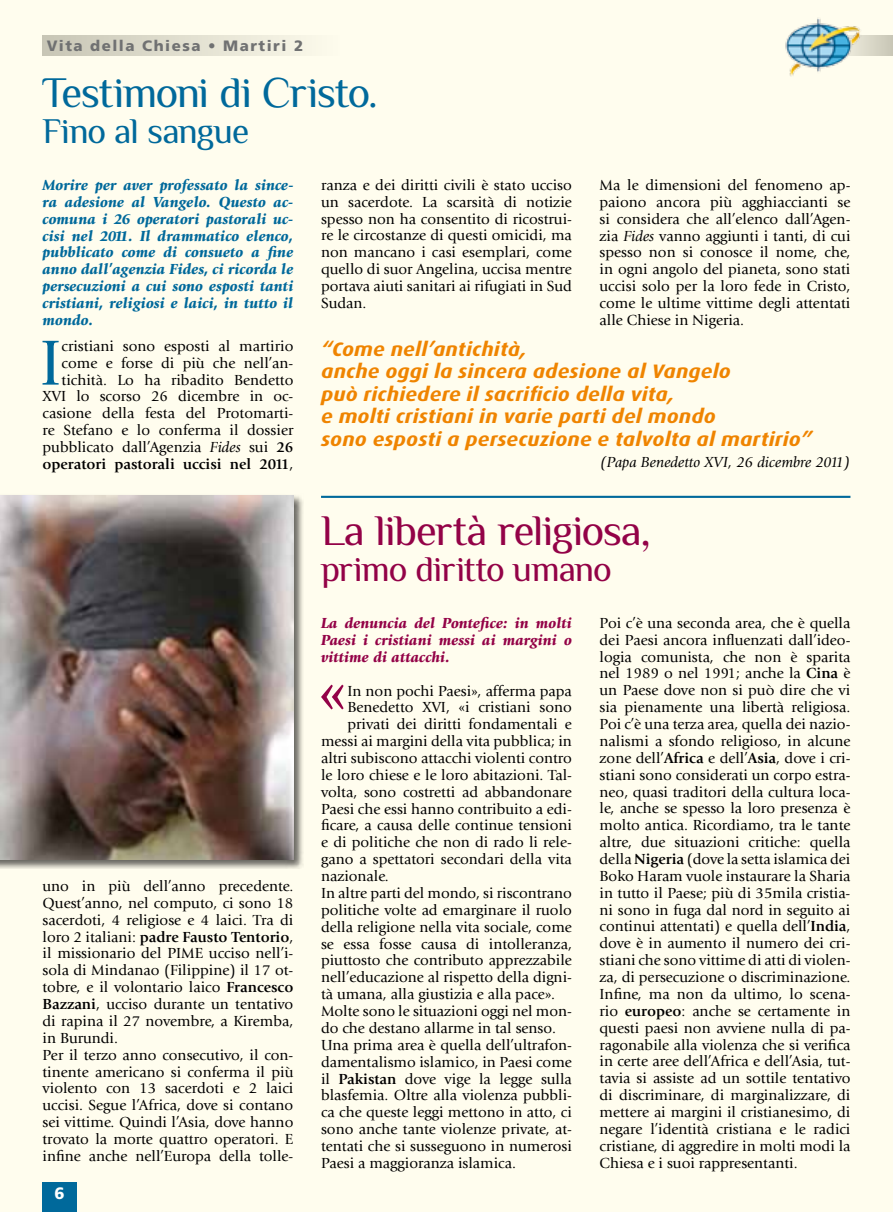
<style>
.page{position:relative;width:893px;height:1212px;background:#fffdee}
.page>*{position:absolute;margin:0;border:0;box-sizing:border-box;transform-origin:0 0}
.t1{font:66.3px "Giovanni";color:#00699b}
.t2{font:66.3px "Giovanni";color:#930247}
.t3{font:43.5px "Philosopher";letter-spacing:-.025em;color:#930247}
.t4{font:43.5px "Philosopher";letter-spacing:-.025em;color:#00699b}
.t5{font:36px "Philosopher";letter-spacing:-.025em;color:#930247}
.t6{font:36px "Philosopher";letter-spacing:-.025em;color:#00699b}
.t7{font:italic 700 19.5px/22.5px "Dax";letter-spacing:.01em;color:#ef8400;scale:1.09 1}
.t8{font:900 16.5px "Frutiger";color:#fff}
.t9{font:15.15px/16.8px "Giovanni";color:#000;text-align:justify}
.t10{font:italic 900 15.15px/16.8px "Giovanni";color:#00699b;text-align:justify}
.t11{font:italic 900 15.15px/16.8px "Giovanni";color:#930247;text-align:justify}
.t12{font:italic 15.15px "Giovanni";color:#000}
.t13{font:900 15px "Frutiger";letter-spacing:.1em;color:#707172}
.s1{font-style:italic}
.s2{font-weight:700}
</style>
<div class="page">
<div style="left:43px;top:35px;width:297px;height:21px;background:linear-gradient(to right,#c7c5b6,#fefced)"></div>
<div style="left:0;top:493px;width:304px;height:376px;background:#000;opacity:.6"></div>
<img style="left:0;top:495px;width:293px;height:364px">
<hr style="left:321px;top:496px;width:529px;height:2px;background:#00699b">
<div style="left:826px;top:35px;width:67px;height:21px;background:#d4d2c3"></div>
<img style="left:785px;top:18px;width:77px;height:58px">
<div style="left:43px;top:1182px;width:34px;height:30px;background:#00699b"></div>
<p class="t13" style="left:47px;top:37px;width:258px">Vita della Chiesa • Martiri 2</p>
<h2 class="t4" style="left:43px;top:70px;width:336px">Testimoni di Cristo.</h2>
<h3 class="t6" style="left:43px;top:112px;width:208px">Fino al sangue</h3>
<p class="t10" style="left:43px;top:177px;width:252px">Morire per aver professato la since&shy;ra adesione al Vangelo. Questo ac&shy;comuna i 26 operatori pastorali uc&shy;cisi nel 2011. Il drammatico elenco, pubblicato come di consueto a fine anno dall’agenzia Fides, ci ricorda le persecuzioni a cui sono esposti tanti cristiani, religiosi e laici, in tutto il mondo.</p>
<h1 class="t1" style="left:40px;top:326px;width:24px">I</h1>
<p class="t9" style="left:600px;top:177px;width:252px">Ma le dimensioni del fenomeno ap&shy;paiono ancora più agghiaccianti se si considera che all’elenco dall’Agen&shy;zia <span class="s1">Fides</span> vanno aggiunti i tanti, di cui spesso non si conosce il nome, che, in ogni angolo del pianeta, sono stati uccisi solo per la loro fede in Cristo, come le ultime vittime degli attentati alle Chiese in Nigeria.</p>
<p class="t9" style="left:321px;top:177px;width:252px">ranza e dei diritti civili è stato ucciso un sacerdote. La scarsità di notizie spesso non ha consentito di ricostrui&shy;re le circostanze di questi omicidi, ma non mancano i casi esemplari, come quello di suor Angelina, uccisa mentre portava aiuti sanitari ai rifugiati in Sud Sudan.</p>
<p class="t9" style="left:43px;top:338px;width:252px;text-align:right">cristiani sono esposti al martirio come e forse di più che nell’an&shy;tichità. Lo ha ribadito Bendetto XVI lo scorso 26 dicembre in oc&shy;casione della festa del Protomarti&shy;re Stefano e lo conferma il dossier pubblicato dall’Agenzia <span class="s1">Fides</span> sui <span class="s2">26 operatori pastorali uccisi nel 2011</span>,</p>
<p class="t7" style="left:321px;top:338px;width:452px">“Come nell’antichità,<br>anche oggi la sincera adesione al Vangelo<br>può richiedere il sacrificio della vita,<br>e molti cristiani in varie parti del mondo<br>sono esposti a persecuzione e talvolta al martirio”</p>
<p class="t12" style="left:600px;top:454px;width:252px">(Papa Benedetto XVI, 26 dicembre 2011)</p>
<p class="t9" style="left:43px;top:878px;width:252px;text-align:left">uno in più dell’anno precedente.<br>Quest’anno, nel computo, ci sono 18 sacerdoti, 4 religiose e 4 laici. Tra di loro 2 italiani: <span class="s2">padre Fausto Tentorio</span>, il missionario del PIME ucciso nell’i&shy;sola di Mindanao (Filippine) il 17 ot&shy;tobre, e il volontario laico <span class="s2">Francesco Bazzani</span>, ucciso durante un tentativo di rapina il 27 novembre, a Kiremba, in Burundi.<br>Per il terzo anno consecutivo, il con&shy;tinente americano si conferma il più violento con 13 sacerdoti e 2 laici uccisi. Segue l’Africa, dove si contano sei vittime. Quindi l’Asia, dove hanno trovato la morte quattro operatori. E infine anche nell’Europa della tolle-</p>
<p class="t8" style="left:54px;top:1183px;width:12px">6</p>
<h2 class="t3" style="left:321px;top:507px;width:331px">La libertà religiosa,</h2>
<h3 class="t5" style="left:321px;top:550px;width:292px">primo diritto umano</h3>
<p class="t11" style="left:321px;top:615px;width:252px">La denuncia del Pontefice: in molti Paesi i cristiani messi ai margini o vittime di attacchi.</p>
<h1 class="t2" style="left:319px;top:654px;width:30px">«</h1>
<p class="t9" style="left:347px;top:682px;width:226px">In non pochi Paesi», afferma papa</p>
<p class="t9" style="left:347px;top:699px;width:226px">Benedetto XVI, «i cristiani sono</p>
<p class="t9" style="left:347px;top:716px;width:226px">privati dei diritti fondamentali e</p>
<p class="t9" style="left:321px;top:733px;width:252px">messi ai margini della vita pubblica; in</p>
<p class="t9" style="left:321px;top:750px;width:252px">altri subiscono attacchi violenti contro</p>
<p class="t9" style="left:321px;top:767px;width:252px">le loro chiese e le loro abitazioni. Tal-</p>
<p class="t9" style="left:321px;top:783px;width:252px">volta, sono costretti ad abbandonare</p>
<p class="t9" style="left:321px;top:800px;width:252px">Paesi che essi hanno contribuito a edi-</p>
<p class="t9" style="left:321px;top:817px;width:252px">ficare, a causa delle continue tensioni</p>
<p class="t9" style="left:321px;top:834px;width:252px">e di politiche che non di rado li rele-</p>
<p class="t9" style="left:321px;top:851px;width:252px">gano a spettatori secondari della vita</p>
<p class="t9" style="left:321px;top:868px;width:69px">nazionale.</p>
<p class="t9" style="left:321px;top:885px;width:252px">In altre parti del mondo, si riscontrano</p>
<p class="t9" style="left:321px;top:901px;width:252px">politiche volte ad emarginare il ruolo</p>
<p class="t9" style="left:321px;top:918px;width:252px">della religione nella vita sociale, come</p>
<p class="t9" style="left:321px;top:935px;width:252px">se essa fosse causa di intolleranza,</p>
<p class="t9" style="left:321px;top:952px;width:252px">piuttosto che contributo apprezzabile</p>
<p class="t9" style="left:321px;top:969px;width:252px">nell’educazione al rispetto della digni-</p>
<p class="t9" style="left:321px;top:986px;width:236px">tà umana, alla giustizia e alla pace».</p>
<p class="t9" style="left:321px;top:1003px;width:252px">Molte sono le situazioni oggi nel mon-</p>
<p class="t9" style="left:321px;top:1020px;width:237px">do che destano allarme in tal senso.</p>
<p class="t9" style="left:321px;top:1036px;width:252px">Una prima area è quella dell’ultrafon-</p>
<p class="t9" style="left:321px;top:1053px;width:252px">damentalismo islamico, in Paesi come</p>
<p class="t9" style="left:321px;top:1070px;width:252px">il <span class="s2">Pakistan</span> dove vige la legge sulla</p>
<p class="t9" style="left:321px;top:1087px;width:252px">blasfemia. Oltre alla violenza pubbli-</p>
<p class="t9" style="left:321px;top:1104px;width:252px">ca che queste leggi mettono in atto, ci</p>
<p class="t9" style="left:321px;top:1121px;width:252px">sono anche tante violenze private, at-</p>
<p class="t9" style="left:321px;top:1138px;width:252px">tentati che si susseguono in numerosi</p>
<p class="t9" style="left:321px;top:1155px;width:196px">Paesi a maggioranza islamica.</p>
<p class="t9" style="left:600px;top:615px;width:252px">Poi c’è una seconda area, che è quella dei Paesi ancora influenzati dall’ideo&shy;logia comunista, che non è sparita nel 1989 o nel 1991; anche la <span class="s2">Cina</span> è un Paese dove non si può dire che vi sia pienamente una libertà religiosa.<br>Poi c’è una terza area, quella dei nazio&shy;nalismi a sfondo religioso, in alcune zone dell’<span class="s2">Africa</span> e dell’<span class="s2">Asia</span>, dove i cri&shy;stiani sono considerati un corpo estra&shy;neo, quasi traditori della cultura loca&shy;le, anche se spesso la loro presenza è molto antica. Ricordiamo, tra le tante altre, due situazioni critiche: quella della <span class="s2">Nigeria</span> (dove la setta islamica dei Boko Haram vuole instaurare la Sharia in tutto il Paese; più di 35mila cristia&shy;ni sono in fuga dal nord in seguito ai continui attentati) e quella dell’<span class="s2">India</span>, dove è in aumento il numero dei cri&shy;stiani che sono vittime di atti di violen&shy;za, di persecuzione o discriminazione.<br>Infine, ma non da ultimo, lo scena&shy;rio <span class="s2">europeo</span>: anche se certamente in questi paesi non avviene nulla di pa&shy;ragonabile alla violenza che si verifica in certe aree dell’Africa e dell’Asia, tut&shy;tavia si assiste ad un sottile tentativo di discriminare, di marginalizzare, di mettere ai margini il cristianesimo, di negare l’identità cristiana e le radici cristiane, di aggredire in molti modi la Chiesa e i suoi rappresentanti.</p>
</div>
